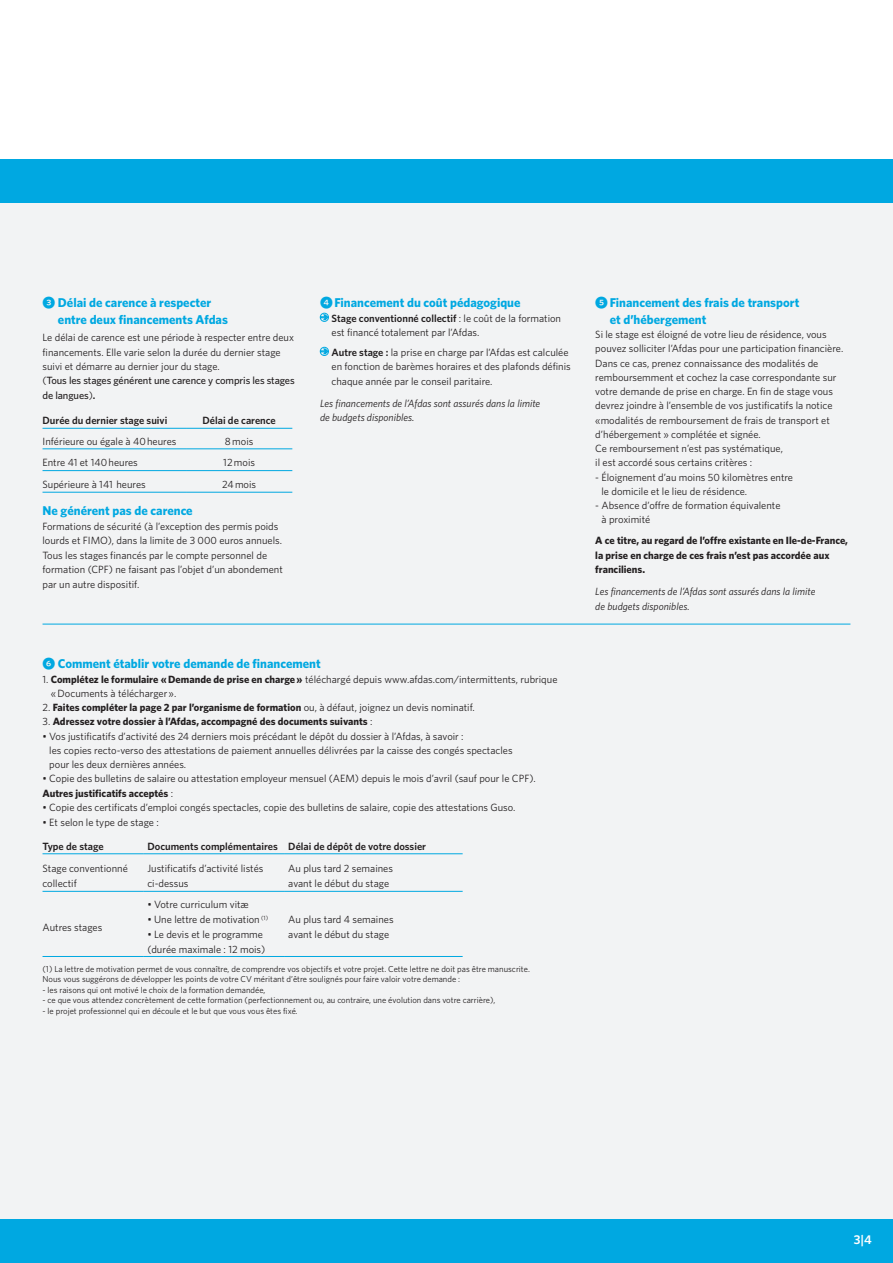
<style>
.page{position:relative;width:893px;height:1263px;background:#fff}
.page>*{position:absolute;margin:0;border:0;box-sizing:border-box;transform-origin:0 0}
.t1{font:700 12.75px/17.2px "Whitney";color:#00a8e1}
.t2{font:600 12.75px "Whitney";color:#fff}
.t3{font:10.5px/14.2px "Whitney";color:#231f20}
.t4{font:700 10.5px/14.5px "Whitney";color:#231f20}
.t5{font:italic 10.5px/14.5px "Whitney";color:#231f20}
.t6{font:600 10.5px "Whitney";color:#231f20}
.t7{font:8.7px/10.5px "Whitney";color:#231f20}
.s1{font-family:"Whitney Index Black Round Bd";font-weight:400}
.s2{font-weight:500}
.s3{font-weight:600}
.s4{font-weight:700}
.s5{font-weight:400}
</style>
<div class="page">
<div style="left:0;top:196px;width:892px;height:1067px;background:#f2f3f4"></div>
<div style="left:0;top:160px;width:892px;height:43px;background:#00a8e1"></div>
<div style="left:0;top:1219px;width:892px;height:44px;background:#00a8e1"></div>
<hr style="left:43px;top:492px;width:143px;height:1px;background:#00a8e1">
<hr style="left:186px;top:492px;width:106px;height:1px;background:#00a8e1">
<hr style="left:43px;top:428px;width:143px;height:1px;background:#00a8e1">
<hr style="left:43px;top:449px;width:143px;height:1px;background:#00a8e1">
<hr style="left:43px;top:470px;width:143px;height:1px;background:#00a8e1">
<hr style="left:186px;top:428px;width:106px;height:1px;background:#00a8e1">
<hr style="left:186px;top:449px;width:106px;height:1px;background:#00a8e1">
<hr style="left:186px;top:470px;width:106px;height:1px;background:#00a8e1">
<svg style="left:320px;top:313px;width:9px;height:9px"></svg>
<svg style="left:320px;top:347px;width:9px;height:9px"></svg>
<hr style="left:143px;top:891px;width:141px;height:1px;background:#00a8e1">
<hr style="left:143px;top:956px;width:141px;height:1px;background:#00a8e1">
<hr style="left:43px;top:853px;width:100px;height:1px;background:#00a8e1">
<hr style="left:43px;top:891px;width:100px;height:1px;background:#00a8e1">
<hr style="left:43px;top:956px;width:100px;height:1px;background:#00a8e1">
<hr style="left:143px;top:853px;width:141px;height:1px;background:#00a8e1">
<hr style="left:284px;top:853px;width:179px;height:1px;background:#00a8e1">
<hr style="left:284px;top:891px;width:179px;height:1px;background:#00a8e1">
<hr style="left:284px;top:956px;width:179px;height:1px;background:#00a8e1">
<hr style="left:43px;top:624px;width:807px;height:1px;background:#00a8e1">
<p class="t1" style="left:58px;top:293px;width:172px;text-indent:-15px"><span class="s1">3</span> Délai de carence à respecter entre deux financements Afdas</p>
<p class="t3" style="left:43px;top:330px;width:254px">Le délai de carence est une période à respecter entre deux financements. Elle varie selon la durée du dernier stage suivi et démarre au dernier jour du stage.<br>(<span class="s2">Tous les stages générent une carence y compris les stages de langues</span>)<span class="s3">.</span></p>
<p class="t6" style="left:43px;top:414px;width:126px">Durée du dernier stage suivi</p>
<p class="t6" style="left:202px;top:414px;width:75px">Délai de carence</p>
<p class="t3" style="left:43px;top:434px;width:135px">Inférieure ou égale à 40heures</p>
<p class="t3" style="left:225px;top:434px;width:30px">8mois</p>
<p class="t3" style="left:43px;top:455px;width:97px">Entre 41 et 140heures</p>
<p class="t3" style="left:223px;top:455px;width:33px">12mois</p>
<p class="t3" style="left:43px;top:477px;width:105px">Supérieure à 141 heures</p>
<p class="t3" style="left:222px;top:477px;width:35px">24mois</p>
<p class="t1" style="left:43px;top:502px;width:152px">Ne générent pas de carence</p>
<p class="t3" style="left:43px;top:519px;width:242px">Formations de sécurité (à l’exception des permis poids lourds et FIMO), dans la limite de 3 000 euros annuels.<br>Tous les stages financés par le compte personnel de formation (CPF) ne faisant pas l’objet d’un abondement par un autre dispositif.</p>
<p class="t1" style="left:320px;top:293px;width:202px"><span class="s1">4</span>Financement du coût pédagogique</p>
<p class="t3" style="left:332px;top:311px;width:231px"><span class="s3">Stage conventionné collectif</span> : le coût de la formation est financé totalement par l’Afdas.</p>
<p class="t3" style="left:332px;top:344px;width:241px"><span class="s3">Autre stage :</span> la prise en charge par l’Afdas est calculée en fonction de barèmes horaires et des plafonds définis chaque année par le conseil paritaire.</p>
<p class="t5" style="left:320px;top:395px;width:222px">Les financements de l’Afdas sont assurés dans la limite de budgets disponibles.</p>
<p class="t1" style="left:43px;top:655px;width:280px"><span class="s1">6</span> Comment établir votre demande de financement</p>
<p class="t3" style="left:51px;top:672px;width:508px;text-indent:-8px">1. <span class="s4">Complétez le formulaire «Demande de prise en charge»</span> téléchargé depuis www.afdas.com/intermittents, rubrique «Documents à télécharger».</p>
<p class="t4" style="left:43px;top:700px;width:434px"><span class="s5">2.</span> Faites compléter la page 2 par l’organisme de formation <span class="s5">ou, à défaut, joignez un devis nominatif.</span></p>
<p class="t4" style="left:43px;top:714px;width:332px"><span class="s5">3.</span> Adressez votre dossier à l’Afdas, accompagné des documents suivants <span class="s5">:</span></p>
<p class="t3" style="left:49px;top:729px;width:465px;text-indent:-7px">• Vos justificatifs d’activité des 24 derniers mois précédant le dépôt du dossier à l’Afdas, à savoir :<br>les copies recto-verso des attestations de paiement annuelles délivrées par la caisse des congés spectacles pour les deux dernières années.</p>
<p class="t3" style="left:43px;top:771px;width:495px">• Copie des bulletins de salaire ou attestation employeur mensuel (AEM) depuis le mois d’avril (sauf pour le CPF).<br><span class="s4">Autres justificatifs acceptés</span> :</p>
<p class="t3" style="left:43px;top:800px;width:475px">• Copie des certificats d’emploi congés spectacles, copie des bulletins de salaire, copie des attestations Guso.</p>
<p class="t3" style="left:43px;top:815px;width:118px">• Et selon le type de stage :</p>
<p class="t6" style="left:43px;top:839px;width:63px">Type de stage</p>
<p class="t6" style="left:147px;top:839px;width:280px">Documents complémentaires Délai de dépôt de votre dossier</p>
<p class="t3" style="left:43px;top:861px;width:87px;line-height:15px">Stage conventionné collectif</p>
<p class="t3" style="left:147px;top:861px;width:118px;line-height:15px">Justificatifs d’activité listés ci-dessus</p>
<p class="t3" style="left:288px;top:861px;width:106px;line-height:15px">Au plus tard 2 semaines avant le début du stage</p>
<p class="t3" style="left:43px;top:920px;width:61px">Autres stages</p>
<p class="t3" style="left:147px;top:897px;width:103px">• Votre curriculum vitæ</p>
<p class="t3" style="left:147px;top:912px;width:122px">• Une lettre de motivation <sup>(1)</sup></p>
<p class="t3" style="left:147px;top:927px;width:119px;line-height:15px">• Le devis et le programme (durée maximale : 12 mois)</p>
<p class="t3" style="left:288px;top:912px;width:107px;line-height:15px">Au plus tard 4 semaines avant le début du stage</p>
<p class="t7" style="left:43px;top:963px;width:489px">(1) La lettre de motivation permet de vous connaître, de comprendre vos objectifs et votre projet. Cette lettre ne doit pas être manuscrite.<br>Nous vous suggérons de développer les points de votre CV méritant d’être soulignés pour faire valoir votre demande :</p>
<p class="t7" style="left:43px;top:984px;width:224px">- les raisons qui ont motivé le choix de la formation demandée,</p>
<p class="t7" style="left:43px;top:995px;width:454px">- ce que vous attendez concrètement de cette formation (perfectionnement ou, au contraire, une évolution dans votre carrière),</p>
<p class="t7" style="left:43px;top:1005px;width:257px">- le projet professionnel qui en découle et le but que vous vous êtes fixé.</p>
<p class="t1" style="left:610px;top:293px;width:191px;text-indent:-14px"><span class="s1">5</span> Financement des frais de transport et d’hébergement</p>
<p class="t3" style="left:595px;top:327px;width:250px">Si le stage est éloigné de votre lieu de résidence, vous pouvez solliciter l’Afdas pour une participation financière.<br>Dans ce cas, prenez connaissance des modalités de remboursemment et cochez la case correspondante sur votre demande de prise en charge. En fin de stage vous devrez joindre à l’ensemble de vos justificatifs la notice «modalités de remboursement de frais de transport et d’hébergement » complétée et signée.<br>Ce remboursement n’est pas systématique,<br>il est accordé sous certains critères :</p>
<p class="t3" style="left:601px;top:470px;width:193px;text-indent:-6px">- Éloignement d’au moins 50 kilomètres entre le domicile et le lieu de résidence.</p>
<p class="t3" style="left:601px;top:498px;width:181px;text-indent:-6px">- Absence d’offre de formation équivalente à proximité</p>
<p class="t4" style="left:595px;top:533px;width:254px">A ce titre, au regard de l’offre existante en Ile-de-France, la prise en charge de ces frais n’est pas accordée aux franciliens.</p>
<p class="t5" style="left:595px;top:584px;width:222px">Les financements de l’Afdas sont assurés dans la limite de budgets disponibles.</p>
<p class="t2" style="left:854px;top:1231px;width:19px">3|4</p>
</div>
